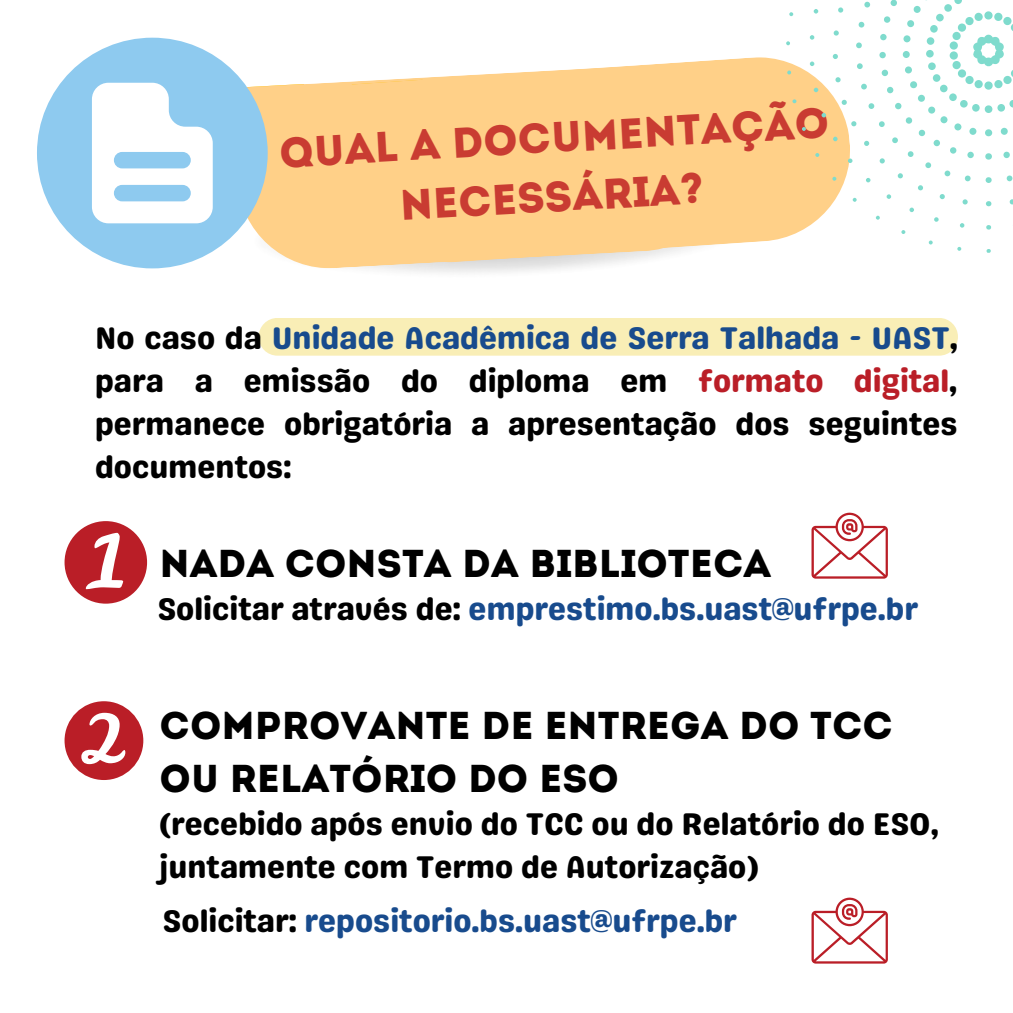
<style>
.page{position:relative;width:1013px;height:1013px;background:#fff}
.page>*{position:absolute;margin:0;border:0;box-sizing:border-box;transform-origin:0 0}
.t1{font:42.5px/59.1px "Intro";color:#c93c32;text-align:center}
.t2{font:38.88px "Intro";color:#000}
.t3{font:31.25px/43.1px "Genty Sans";color:#000}
.t4{font:31.25px "Genty Sans";color:#184b8d}
.s1{color:#184b8d}
.s2{color:#ba1e27}
.s3{color:#000}
</style>
<div class="page">
<svg style="left:268px;top:81px;width:293px;height:192px;background:#fed495"></svg>
<svg style="left:268px;top:81px;width:36px;height:7px"></svg>
<svg style="left:65px;top:521px;width:82px;height:82px"></svg>
<svg style="left:65px;top:701px;width:78px;height:79px"></svg>
<svg style="left:811px;top:512px;width:76px;height:66px"></svg>
<svg style="left:351px;top:57px;width:504px;height:211px;background:#fed699"></svg>
<svg style="left:351px;top:57px;width:72px;height:27px"></svg>
<svg style="left:811px;top:897px;width:76px;height:66px"></svg>
<svg style="left:986px;top:249px;width:5px;height:4px"></svg>
<svg style="left:973px;top:35px;width:31px;height:32px"></svg>
<div style="left:984px;top:81px;width:8px;height:9px;background:#7fdbcd;border-radius:50%"></div>
<div style="left:1003px;top:17px;width:8px;height:8px;background:#7fdbcd;border-radius:50%"></div>
<div style="left:994px;top:13px;width:8px;height:8px;background:#7fdbcd;border-radius:50%"></div>
<svg style="left:957px;top:23px;width:9px;height:9px"></svg>
<div style="left:952px;top:61px;width:8px;height:8px;background:#7fdbcd;border-radius:50%"></div>
<div style="left:984px;top:11px;width:8px;height:9px;background:#7fdbcd;border-radius:50%"></div>
<div style="left:974px;top:13px;width:8px;height:8px;background:#7fdbcd;border-radius:50%"></div>
<svg style="left:949px;top:51px;width:9px;height:9px"></svg>
<div style="left:949px;top:41px;width:8px;height:9px;background:#7fdbcd;border-radius:50%"></div>
<div style="left:1003px;top:76px;width:8px;height:8px;background:#7fdbcd;border-radius:50%"></div>
<div style="left:965px;top:76px;width:8px;height:8px;background:#7fdbcd;border-radius:50%"></div>
<div style="left:994px;top:80px;width:8px;height:8px;background:#7fdbcd;border-radius:50%"></div>
<svg style="left:957px;top:69px;width:9px;height:9px"></svg>
<div style="left:974px;top:80px;width:8px;height:8px;background:#7fdbcd;border-radius:50%"></div>
<div style="left:952px;top:32px;width:8px;height:8px;background:#7fdbcd;border-radius:50%"></div>
<div style="left:965px;top:17px;width:8px;height:8px;background:#7fdbcd;border-radius:50%"></div>
<div style="left:984px;top:105px;width:8px;height:8px;background:#7fdbcd;border-radius:50%"></div>
<div style="left:997px;top:104px;width:8px;height:8px;background:#7fdbcd;border-radius:50%"></div>
<div style="left:949px;top:93px;width:7px;height:8px;background:#7fdbcd;border-radius:50%"></div>
<div style="left:972px;top:104px;width:7px;height:8px;background:#7fdbcd;border-radius:50%"></div>
<div style="left:944px;top:4px;width:8px;height:8px;background:#7fdbcd;border-radius:50%"></div>
<div style="left:930px;top:25px;width:7px;height:8px;background:#7fdbcd;border-radius:50%"></div>
<div style="left:932px;top:74px;width:8px;height:8px;background:#7fdbcd;border-radius:50%"></div>
<div style="left:960px;top:100px;width:7px;height:8px;background:#7fdbcd;border-radius:50%"></div>
<div style="left:936px;top:14px;width:7px;height:7px;background:#7fdbcd;border-radius:50%"></div>
<svg style="left:1009px;top:100px;width:3px;height:8px"></svg>
<div style="left:926px;top:50px;width:7px;height:8px;background:#7fdbcd;border-radius:50%"></div>
<div style="left:939px;top:85px;width:8px;height:7px;background:#7fdbcd;border-radius:50%"></div>
<div style="left:928px;top:62px;width:7px;height:8px;background:#7fdbcd;border-radius:50%"></div>
<div style="left:926px;top:37px;width:8px;height:8px;background:#7fdbcd;border-radius:50%"></div>
<svg style="left:954px;top:0;width:8px;height:4px"></svg>
<div style="left:985px;top:129px;width:7px;height:7px;background:#7fdbcd;border-radius:50%"></div>
<div style="left:917px;top:95px;width:8px;height:7px;background:#7fdbcd;border-radius:50%"></div>
<div style="left:928px;top:106px;width:7px;height:8px;background:#7fdbcd;border-radius:50%"></div>
<div style="left:969px;top:128px;width:7px;height:7px;background:#7fdbcd;border-radius:50%"></div>
<div style="left:903px;top:35px;width:7px;height:7px;background:#7fdbcd;border-radius:50%"></div>
<div style="left:905px;top:66px;width:7px;height:7px;background:#7fdbcd;border-radius:50%"></div>
<div style="left:954px;top:123px;width:7px;height:7px;background:#7fdbcd;border-radius:50%"></div>
<div style="left:940px;top:116px;width:7px;height:7px;background:#7fdbcd;border-radius:50%"></div>
<div style="left:902px;top:51px;width:7px;height:7px;background:#7fdbcd;border-radius:50%"></div>
<div style="left:1000px;top:128px;width:7px;height:7px;background:#7fdbcd;border-radius:50%"></div>
<div style="left:907px;top:20px;width:7px;height:7px;background:#7fdbcd;border-radius:50%"></div>
<div style="left:913px;top:6px;width:7px;height:7px;background:#7fdbcd;border-radius:50%"></div>
<div style="left:910px;top:81px;width:7px;height:7px;background:#7fdbcd;border-radius:50%"></div>
<div style="left:985px;top:153px;width:7px;height:7px;background:#7fdbcd;border-radius:50%"></div>
<div style="left:933px;top:140px;width:7px;height:6px;background:#7fdbcd;border-radius:50%"></div>
<div style="left:881px;top:70px;width:7px;height:6px;background:#7fdbcd;border-radius:50%"></div>
<svg style="left:949px;top:147px;width:7px;height:7px"></svg>
<svg style="left:967px;top:152px;width:6px;height:6px"></svg>
<div style="left:905px;top:117px;width:7px;height:7px;background:#7fdbcd;border-radius:50%"></div>
<div style="left:890px;top:0;width:7px;height:6px;background:#7fdbcd;border-radius:50%"></div>
<svg style="left:880px;top:34px;width:6px;height:6px"></svg>
<svg style="left:883px;top:16px;width:7px;height:7px"></svg>
<svg style="left:895px;top:103px;width:6px;height:6px"></svg>
<div style="left:918px;top:130px;width:7px;height:6px;background:#7fdbcd;border-radius:50%"></div>
<svg style="left:879px;top:52px;width:6px;height:6px"></svg>
<svg style="left:887px;top:87px;width:6px;height:6px"></svg>
<svg style="left:1003px;top:152px;width:6px;height:6px"></svg>
<svg style="left:985px;top:177px;width:6px;height:6px"></svg>
<svg style="left:892px;top:137px;width:6px;height:6px"></svg>
<svg style="left:1006px;top:175px;width:6px;height:6px"></svg>
<svg style="left:879px;top:121px;width:5px;height:6px"></svg>
<svg style="left:857px;top:63px;width:5px;height:6px"></svg>
<svg style="left:864px;top:2px;width:6px;height:6px"></svg>
<svg style="left:925px;top:162px;width:6px;height:6px"></svg>
<svg style="left:868px;top:103px;width:6px;height:6px"></svg>
<svg style="left:944px;top:170px;width:6px;height:6px"></svg>
<svg style="left:858px;top:22px;width:6px;height:6px"></svg>
<svg style="left:856px;top:42px;width:6px;height:6px"></svg>
<svg style="left:861px;top:84px;width:5px;height:6px"></svg>
<svg style="left:964px;top:175px;width:6px;height:6px"></svg>
<svg style="left:907px;top:151px;width:6px;height:6px"></svg>
<svg style="left:986px;top:201px;width:5px;height:5px"></svg>
<svg style="left:879px;top:158px;width:5px;height:5px"></svg>
<svg style="left:962px;top:199px;width:5px;height:5px"></svg>
<svg style="left:1009px;top:199px;width:3px;height:5px"></svg>
<svg style="left:841px;top:100px;width:5px;height:5px"></svg>
<svg style="left:833px;top:30px;width:5px;height:6px"></svg>
<svg style="left:832px;top:54px;width:6px;height:5px"></svg>
<svg style="left:838px;top:7px;width:5px;height:6px"></svg>
<svg style="left:939px;top:194px;width:5px;height:5px"></svg>
<svg style="left:851px;top:121px;width:5px;height:5px"></svg>
<svg style="left:897px;top:173px;width:5px;height:5px"></svg>
<svg style="left:864px;top:141px;width:5px;height:5px"></svg>
<svg style="left:918px;top:185px;width:5px;height:5px"></svg>
<svg style="left:835px;top:77px;width:5px;height:5px"></svg>
<svg style="left:986px;top:225px;width:5px;height:5px"></svg>
<svg style="left:813px;top:9px;width:5px;height:5px"></svg>
<svg style="left:821px;top:113px;width:5px;height:4px"></svg>
<svg style="left:866px;top:178px;width:4px;height:4px"></svg>
<svg style="left:813px;top:88px;width:5px;height:4px"></svg>
<svg style="left:809px;top:61px;width:5px;height:5px"></svg>
<svg style="left:848px;top:158px;width:4px;height:5px"></svg>
<svg style="left:833px;top:137px;width:4px;height:4px"></svg>
<svg style="left:959px;top:223px;width:5px;height:5px"></svg>
<svg style="left:886px;top:194px;width:5px;height:5px"></svg>
<svg style="left:934px;top:217px;width:4px;height:5px"></svg>
<svg style="left:909px;top:207px;width:5px;height:5px"></svg>
<svg style="left:809px;top:35px;width:5px;height:5px"></svg>
<svg style="left:928px;top:240px;width:4px;height:4px"></svg>
<svg style="left:875px;top:216px;width:4px;height:4px"></svg>
<svg style="left:901px;top:230px;width:4px;height:4px"></svg>
<svg style="left:832px;top:177px;width:4px;height:4px"></svg>
<svg style="left:815px;top:153px;width:4px;height:4px"></svg>
<svg style="left:852px;top:198px;width:4px;height:4px"></svg>
<svg style="left:786px;top:41px;width:4px;height:4px"></svg>
<svg style="left:802px;top:127px;width:4px;height:4px"></svg>
<svg style="left:789px;top:12px;width:4px;height:4px"></svg>
<svg style="left:792px;top:99px;width:4px;height:4px"></svg>
<svg style="left:787px;top:71px;width:4px;height:3px"></svg>
<svg style="left:957px;top:247px;width:4px;height:4px"></svg>
<div style="left:259px;top:318px;width:698px;height:37px;background:#f9eeb6;border-radius:19px"></div>
<svg style="left:37px;top:38px;width:231px;height:230px;fill:#8ecaef"></svg>
<div style="left:114px;top:152px;width:77px;height:16px;background:#8ecaef;border-radius:8px"></div>
<div style="left:114px;top:185px;width:77px;height:16px;background:#8ecaef;border-radius:8px"></div>
<p class="t1" style="left:278px;top:126px;width:552px;rotate:-3deg">QUAL A DOCUMENTAÇÃO<br>NECESSÁRIA?</p>
<p class="t3" style="left:95px;top:316px;width:864px;text-align:justify">No caso da <span class="s1">Unidade Acadêmica de Serra Talhada - UAST</span>, para a emissão do diploma em <span class="s2">formato digital</span>, permanece obrigatória a apresentação dos seguintes documentos:</p>
<p class="t2" style="left:160px;top:548px;width:613px">NADA CONSTA DA BIBLIOTECA</p>
<p class="t4" style="left:157px;top:590px;width:762px"><span class="s3">Solicitar através de:</span> emprestimo.bs.uast@ufrpe.br</p>
<p class="t2" style="left:160px;top:709px;width:735px">COMPROVANTE DE ENTREGA DO TCC</p>
<p class="t2" style="left:160px;top:763px;width:461px">OU RELATÓRIO DO ESO</p>
<p class="t3" style="left:160px;top:802px;width:780px">(recebido após envio do TCC ou do Relatório do ESO, juntamente com Termo de Autorização)</p>
<p class="t4" style="left:163px;top:902px;width:575px"><span class="s3">Solicitar:</span> repositorio.bs.uast@ufrpe.br</p>
</div>
